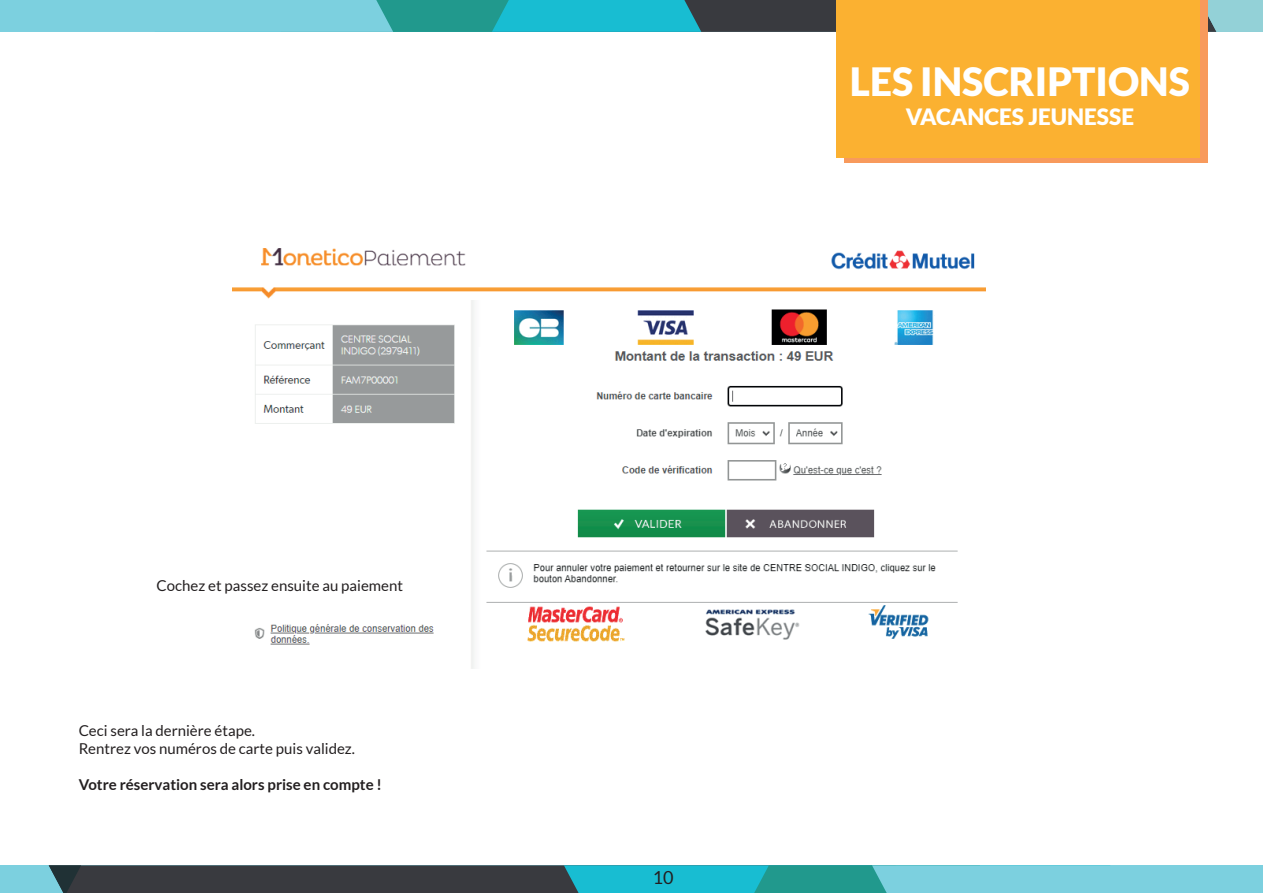
<style>
.page{position:relative;width:1263px;height:893px;background:#fff}
.page>*{position:absolute;margin:0;border:0;box-sizing:border-box;transform-origin:0 0}
.t1{font:900 39px "Lato";color:#fff}
.t2{font:900 22.5px "Lato";color:#fff}
.t3{font:18px "Lato";color:#231f20}
.t4{font:15px/18px "Lato";color:#231f20}
.t5{font:700 15px "Lato";color:#231f20}
</style>
<div class="page">
<svg style="left:0;top:0;width:1263px;height:32px;background:#51acb6"></svg>
<svg style="left:0;top:865px;width:1263px;height:28px;background:#498b94"></svg>
<div style="left:844px;top:0;width:364px;height:163px;background:#f89a5c"></div>
<div style="left:837px;top:0;width:363px;height:158px;background:#fbb131"></div>
<img style="left:233px;top:248px;width:753px;height:421px">
<p class="t4" style="left:157px;top:576px;width:248px">Cochez et passez ensuite au paiement</p>
<p class="t4" style="left:79px;top:722px;width:278px">Ceci sera la dernière étape.<br>Rentrez vos numéros de carte puis validez.</p>
<p class="t5" style="left:79px;top:776px;width:305px">Votre réservation sera alors prise en compte !</p>
<h1 class="t1" style="left:850px;top:58px;width:341px">LES INSCRIPTIONS</h1>
<h2 class="t2" style="left:906px;top:104px;width:230px">VACANCES JEUNESSE</h2>
<p class="t3" style="left:653px;top:867px;width:22px">10</p>
</div>
